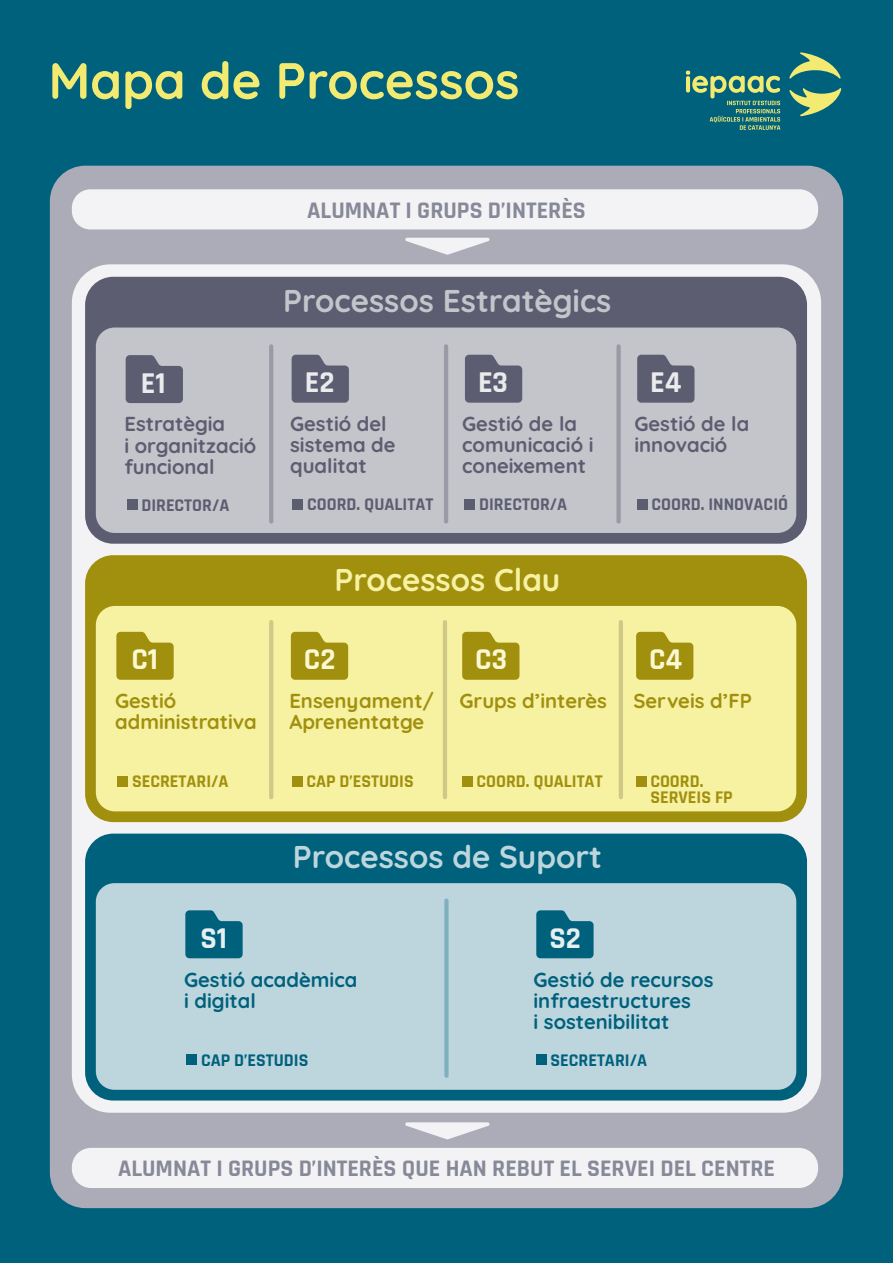
<style>
.page{position:relative;width:893px;height:1263px;background:#fff}
.page>*{position:absolute;margin:0;border:0;box-sizing:border-box;transform-origin:0 0}
.t1{font:700 51px "Quicksand";color:#f3ea72}
.t2{font:700 31.5px "Quicksand";color:#c4c4cb}
.t3{font:700 31.5px "Quicksand";color:#bdd6dd}
.t4{font:700 31.5px "Quicksand";color:#f7f1a2}
.t5{font:700 30.6px "Rajdhani";color:#ebebed}
.t6{font:700 30.6px "Rajdhani";color:#fbf8d2}
.t7{font:700 30.6px "Rajdhani";color:#e6eff2}
.t8{font:700 24px "Rajdhani";color:#878999}
.t9{font:700 20.25px/21.3px "Quicksand";color:#5d5d71}
.t10{font:700 20.25px/21.3px "Quicksand";color:#00617d}
.t11{font:700 20.25px/21.3px "Quicksand";color:#a0900d}
.t12{font:700 18px/15.3px "Rajdhani";color:#a0900d}
.t13{font:700 18px "Rajdhani";color:#5d5d71}
.t14{font:700 18px "Rajdhani";color:#00617d}
</style>
<div class="page">
<div style="left:1px;top:0;width:892px;height:1263px;background:#00617d"></div>
<div style="left:50px;top:166px;width:793px;height:1042px;background:#abacb8;border-radius:36px"></div>
<div style="left:72px;top:264px;width:749px;height:849px;background:#f3f3f5;border-radius:39px"></div>
<div style="left:72px;top:1148px;width:746px;height:40px;background:#f3f3f5;border-radius:19px"></div>
<div style="left:72px;top:189px;width:746px;height:40px;background:#f3f3f5;border-radius:19px"></div>
<div style="left:85px;top:277px;width:722px;height:267px;background:#5d5d71;border-radius:28px"></div>
<div style="left:85px;top:555px;width:722px;height:267px;background:#a0900d;border-radius:28px"></div>
<div style="left:85px;top:834px;width:722px;height:266px;background:#00617d;border-radius:28px"></div>
<div style="left:96px;top:327px;width:700px;height:206px;background:#c4c4cb;border-radius:19px"></div>
<div style="left:96px;top:606px;width:700px;height:205px;background:#f7f1a2;border-radius:19px"></div>
<div style="left:96px;top:883px;width:700px;height:207px;background:#bdd6dd;border-radius:19px"></div>
<div style="left:293px;top:499px;width:10px;height:10px;background:#5d5d71"></div>
<hr style="left:269px;top:346px;width:4px;height:175px;background:#9a9aa6">
<svg style="left:292px;top:355px;width:57px;height:48px;background:#68687b"></svg>
<hr style="left:269px;top:622px;width:4px;height:175px;background:#d0c886">
<div style="left:292px;top:776px;width:10px;height:10px;background:#a0900d"></div>
<svg style="left:291px;top:632px;width:57px;height:48px;background:#a99a1d"></svg>
<div style="left:444px;top:900px;width:5px;height:176px;background:#80b0be"></div>
<hr style="left:444px;top:346px;width:4px;height:175px;background:#9a9aa6">
<div style="left:616px;top:346px;width:5px;height:175px;background:#9a9aa6"></div>
<hr style="left:443px;top:622px;width:4px;height:175px;background:#d0c886">
<hr style="left:619px;top:622px;width:4px;height:175px;background:#d0c886">
<div style="left:465px;top:499px;width:10px;height:10px;background:#5d5d71"></div>
<svg style="left:465px;top:355px;width:57px;height:48px;background:#68687b"></svg>
<div style="left:637px;top:499px;width:10px;height:10px;background:#5d5d71"></div>
<svg style="left:637px;top:355px;width:57px;height:48px;background:#68687b"></svg>
<div style="left:462px;top:776px;width:10px;height:10px;background:#a0900d"></div>
<svg style="left:462px;top:632px;width:57px;height:48px;background:#a99a1d"></svg>
<div style="left:636px;top:776px;width:10px;height:10px;background:#a0900d"></div>
<svg style="left:636px;top:632px;width:57px;height:48px;background:#a99a1d"></svg>
<div style="left:536px;top:1055px;width:10px;height:10px;background:#00617d"></div>
<svg style="left:536px;top:910px;width:58px;height:48px;background:#176f89"></svg>
<div style="left:127px;top:500px;width:10px;height:10px;background:#5d5d71"></div>
<svg style="left:126px;top:355px;width:57px;height:48px;background:#68687b"></svg>
<div style="left:118px;top:776px;width:10px;height:10px;background:#a0900d"></div>
<svg style="left:116px;top:632px;width:58px;height:48px;background:#aa9b1f"></svg>
<div style="left:187px;top:1055px;width:10px;height:10px;background:#00617d"></div>
<svg style="left:185px;top:910px;width:58px;height:48px;background:#176f89"></svg>
<svg style="left:405px;top:1122px;width:85px;height:17px"></svg>
<svg style="left:405px;top:238px;width:85px;height:17px"></svg>
<svg style="left:789px;top:88px;width:52px;height:28px"></svg>
<svg style="left:789px;top:52px;width:52px;height:27px"></svg>
<svg style="left:686px;top:71px;width:94px;height:59px"></svg>
<h1 class="t1" style="left:49px;top:41px;width:472px">Mapa de Processos</h1>
<p class="t8" style="left:307px;top:195px;width:280px">ALUMNAT I GRUPS D’INTERÈS</p>
<h2 class="t2" style="left:283px;top:276px;width:330px">Processos Estratègics</h2>
<h3 class="t5" style="left:141px;top:364px;width:26px">E1</h3>
<h3 class="t5" style="left:305px;top:364px;width:31px">E2</h3>
<h3 class="t5" style="left:478px;top:364px;width:32px">E3</h3>
<h3 class="t5" style="left:650px;top:364px;width:33px">E4</h3>
<p class="t9" style="left:124px;top:411px;width:133px">Estratègia<br>i organització funcional</p>
<p class="t13" style="left:141px;top:494px;width:90px">DIRECTOR/A</p>
<p class="t9" style="left:290px;top:411px;width:107px">Gestió del sistema de qualitat</p>
<p class="t13" style="left:307px;top:494px;width:128px">COORD. QUALITAT</p>
<p class="t9" style="left:462px;top:411px;width:133px">Gestió de la comunicació i coneixement</p>
<p class="t13" style="left:479px;top:494px;width:90px">DIRECTOR/A</p>
<p class="t9" style="left:634px;top:411px;width:116px">Gestió de la innovació</p>
<p class="t13" style="left:651px;top:494px;width:138px">COORD. INNOVACIÓ</p>
<h2 class="t4" style="left:335px;top:555px;width:227px">Processos Clau</h2>
<h3 class="t6" style="left:131px;top:641px;width:28px">C1</h3>
<h3 class="t6" style="left:304px;top:641px;width:33px">C2</h3>
<h3 class="t6" style="left:475px;top:641px;width:34px">C3</h3>
<h3 class="t6" style="left:649px;top:641px;width:35px">C4</h3>
<p class="t11" style="left:115px;top:688px;width:143px">Gestió administrativa</p>
<p class="t11" style="left:289px;top:688px;width:146px">Ensenyament/<br>Aprenentatge</p>
<p class="t11" style="left:459px;top:688px;width:149px">Grups d’interès</p>
<p class="t11" style="left:633px;top:688px;width:120px">Serveis d’FP</p>
<p class="t12" style="left:132px;top:774px;width:98px">SECRETARI/A</p>
<p class="t12" style="left:306px;top:774px;width:109px">CAP D’ESTUDIS</p>
<p class="t12" style="left:476px;top:774px;width:128px">COORD. QUALITAT</p>
<p class="t12" style="left:650px;top:774px;width:84px">COORD.<br>SERVEIS FP</p>
<h2 class="t3" style="left:293px;top:833px;width:311px">Processos de Suport</h2>
<h3 class="t7" style="left:200px;top:919px;width:28px">S1</h3>
<h3 class="t7" style="left:549px;top:919px;width:33px">S2</h3>
<p class="t10" style="left:184px;top:966px;width:175px">Gestió acadèmica i digital</p>
<p class="t14" style="left:201px;top:1049px;width:109px">CAP D’ESTUDIS</p>
<p class="t10" style="left:533px;top:966px;width:181px">Gestió de recursos infraestructures<br>i sostenibilitat</p>
<p class="t14" style="left:550px;top:1049px;width:98px">SECRETARI/A</p>
<p class="t8" style="left:118px;top:1153px;width:658px">ALUMNAT I GRUPS D’INTERÈS QUE HAN REBUT EL SERVEI DEL CENTRE</p>
</div>
